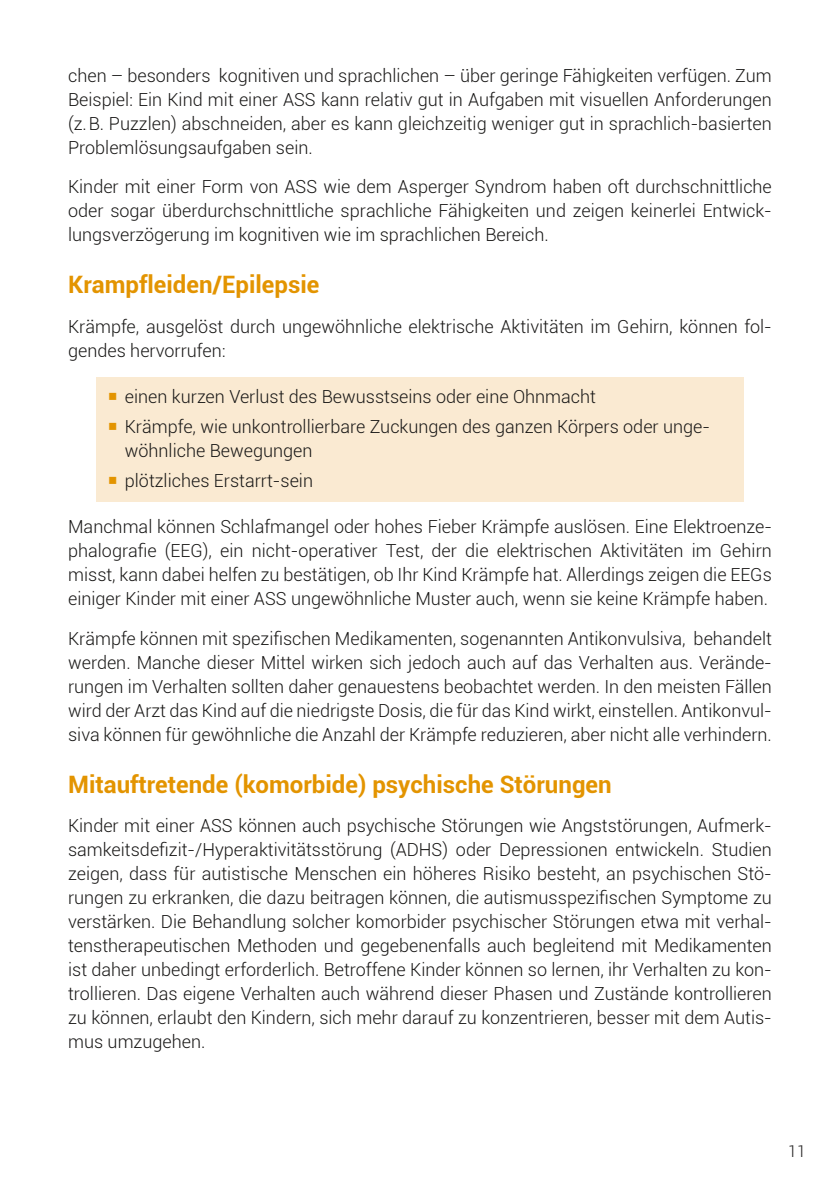
<style>
.page{position:relative;width:840px;height:1191px;background:#fff}
.page>*{position:absolute;margin:0;border:0;box-sizing:border-box;transform-origin:0 0}
.t1{font:700 24px "Roboto";color:#e39400}
.t2{font:300 18px/24px "Roboto";color:#181716}
.t3{font:300 16px "Roboto";color:#181716}
.s1{color:#e39400}
</style>
<div class="page">
<div style="left:96px;top:377px;width:647px;height:125px;background:#faead2"></div>
<p class="t2" style="left:68px;top:63px;width:705px;text-align:justify">chen – besonders kognitiven und sprachlichen – über geringe Fähigkeiten verfügen. Zum Beispiel: Ein Kind mit einer ASS kann relativ gut in Aufgaben mit visuellen Anforderungen (z. B. Puzzlen) abschneiden, aber es kann gleichzeitig weniger gut in sprachlich-basierten Problemlösungsaufgaben sein.</p>
<p class="t2" style="left:68px;top:174px;width:705px;text-align:justify">Kinder mit einer Form von ASS wie dem Asperger Syndrom haben oft durchschnittliche oder sogar überdurchschnittliche sprachliche Fähigkeiten und zeigen keinerlei Entwick&shy;lungsverzögerung im kognitiven wie im sprachlichen Bereich.</p>
<h1 class="t1" style="left:68px;top:267px;width:253px">Krampfleiden/Epilepsie</h1>
<p class="t2" style="left:68px;top:313px;width:704px">Krämpfe, ausgelöst durch ungewöhnliche elektrische Aktivitäten im Gehirn, können fol&shy;gendes hervorrufen:</p>
<p class="t2" style="left:108px;top:384px;width:489px"><span class="s1">○</span> einen kurzen Verlust des Bewusstseins oder eine Ohnmacht</p>
<p class="t2" style="left:125px;top:414px;width:586px;text-indent:-17px"><span class="s1">○</span> Krämpfe, wie unkontrollierbare Zuckungen des ganzen Körpers oder unge&shy;wöhnliche Bewegungen</p>
<p class="t2" style="left:108px;top:467px;width:207px"><span class="s1">○</span> plötzliches Erstarrt-sein</p>
<p class="t2" style="left:68px;top:514px;width:704px">Manchmal können Schlafmangel oder hohes Fieber Krämpfe auslösen. Eine Elektroenze&shy;phalografie (EEG), ein nicht-operativer Test, der die elektrischen Aktivitäten im Gehirn misst, kann dabei helfen zu bestätigen, ob Ihr Kind Krämpfe hat. Allerdings zeigen die EEGs einiger Kinder mit einer ASS ungewöhnliche Muster auch, wenn sie keine Krämpfe haben.</p>
<p class="t2" style="left:68px;top:626px;width:705px;text-align:justify">Krämpfe können mit spezifischen Medikamenten, sogenannten Antikonvulsiva, behandelt werden. Manche dieser Mittel wirken sich jedoch auch auf das Verhalten aus. Verände&shy;rungen im Verhalten sollten daher genauestens beobachtet werden. In den meisten Fällen wird der Arzt das Kind auf die niedrigste Dosis, die für das Kind wirkt, einstellen. Antikonvul&shy;siva können für gewöhnliche die Anzahl der Krämpfe reduzieren, aber nicht alle verhindern.</p>
<h1 class="t1" style="left:68px;top:767px;width:545px">Mitauftretende (komorbide) psychische Störungen</h1>
<p class="t2" style="left:68px;top:813px;width:705px">Kinder mit einer ASS können auch psychische Störungen wie Angststörungen, Aufmerk&shy;samkeitsdefizit-/Hyperaktivitätsstörung (ADHS) oder Depressionen entwickeln. Studien zeigen, dass für autistische Menschen ein höheres Risiko besteht, an psychischen Stö&shy;rungen zu erkranken, die dazu beitragen können, die autismusspezifischen Symptome zu verstärken. Die Behandlung solcher komorbider psychischer Störungen etwa mit verhal&shy;tenstherapeutischen Methoden und gegebenenfalls auch begleitend mit Medikamenten ist daher unbedingt erforderlich. Betroffene Kinder können so lernen, ihr Verhalten zu kon&shy;trollieren. Das eigene Verhalten auch während dieser Phasen und Zustände kontrollieren zu können, erlaubt den Kindern, sich mehr darauf zu konzentrieren, besser mit dem Autis&shy;mus umzugehen.</p>
<p class="t3" style="left:787px;top:1140px;width:19px">11</p>
</div>
